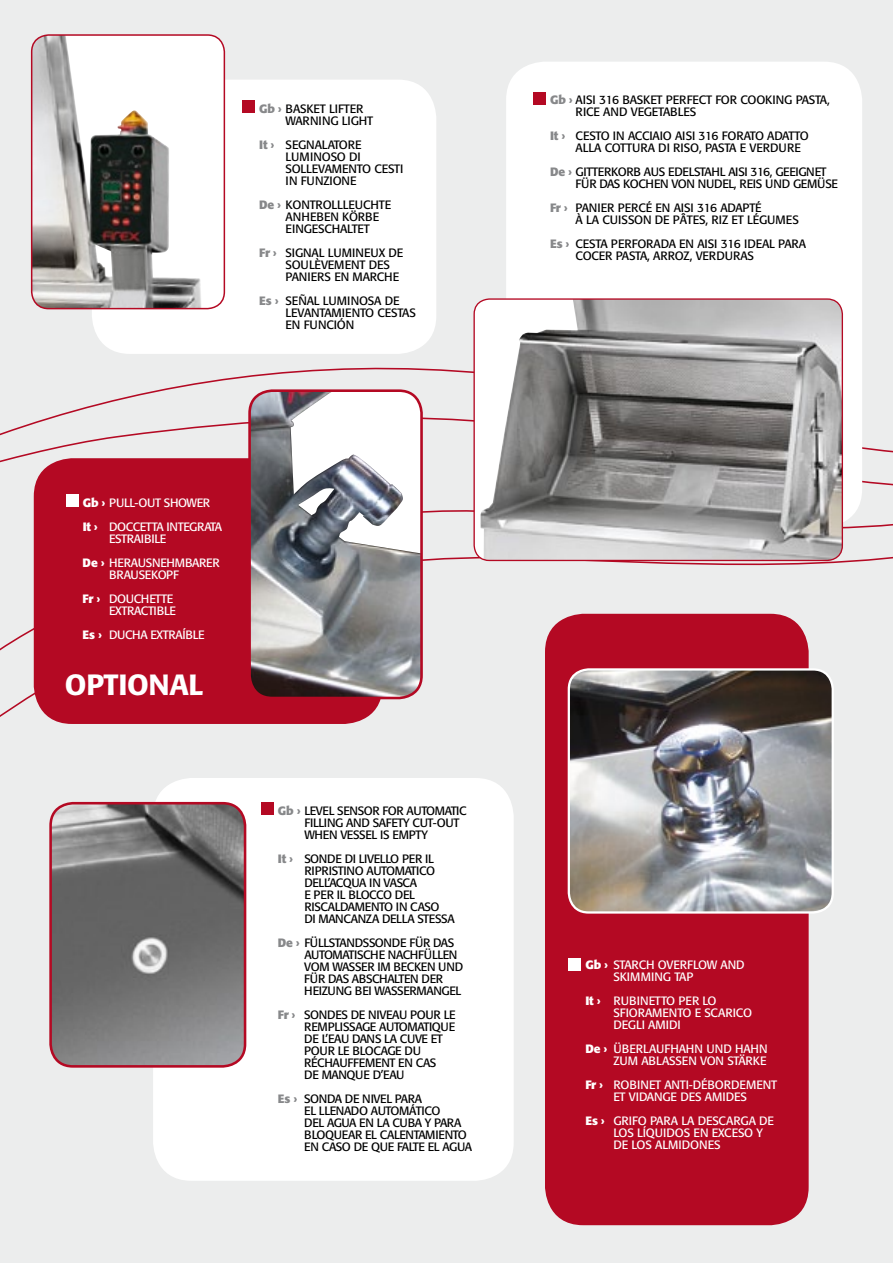
<style>
.page{position:relative;width:893px;height:1263px;background:#eceded}
.page>*{position:absolute;margin:0;border:0;box-sizing:border-box;transform-origin:0 0}
.t1{font:500 28.95px "Formata";letter-spacing:-.01em;color:#fff}
.t2{font:12px/12px "Formata";letter-spacing:-.03em;color:#000}
.t3{font:12px/12px "Formata";letter-spacing:-.01em;color:#000}
.t4{font:12px/12px "Formata";letter-spacing:-.01em;color:#fff}
.t5{font:12px/24px "Formata";letter-spacing:-.03em;color:#fff}
.t6{font:12px/24px "Formata";letter-spacing:.01em;color:#fff}
.t7{font:700 12px "Formata";color:#fff}
.s1{font-weight:700;color:#87888a}
.s2{font-weight:700}
.s3{font-weight:400}
</style>
<div class="page">
<svg style="left:0;top:344px;width:893px;height:476px"></svg>
<div style="left:92px;top:80px;width:344px;height:274px;background:#fff;border-radius:38px"></div>
<div style="left:153px;top:778px;width:361px;height:403px;background:#fff;border-radius:38px"></div>
<div style="left:545px;top:614px;width:264px;height:611px;background:#b40923;border-radius:38px"></div>
<div style="left:506px;top:62px;width:356px;height:465px;background:#fff;border-radius:38px"></div>
<div style="left:533px;top:92px;width:13px;height:13px;background:#b40923"></div>
<img style="left:480px;top:299px;width:362px;height:261px">
<div style="left:473px;top:298px;width:370px;height:263px;border:1px solid #b40923;border-radius:15px"></div>
<div style="left:242px;top:100px;width:13px;height:12px;background:#b40923"></div>
<div style="left:261px;top:802px;width:13px;height:13px;background:#b40923"></div>
<div style="left:32px;top:35px;width:192px;height:274px;background:#fff;border-radius:17px"></div>
<img style="left:32px;top:37px;width:169px;height:272px">
<div style="left:31px;top:34px;width:194px;height:275px;border:2px solid #b40923;border-radius:17px"></div>
<img style="left:51px;top:803px;width:194px;height:261px">
<div style="left:49px;top:802px;width:197px;height:266px;border:3px solid #b40923;border-radius:22px"></div>
<img style="left:569px;top:669px;width:264px;height:242px">
<div style="left:568px;top:668px;width:266px;height:246px;border:2px solid #fff;border-radius:20px"></div>
<div style="left:568px;top:958px;width:13px;height:13px;background:#fff"></div>
<div style="left:34px;top:458px;width:348px;height:266px;background:#b40923;border-radius:38px"></div>
<div style="left:66px;top:494px;width:12px;height:13px;background:#fff"></div>
<img style="left:250px;top:391px;width:172px;height:307px">
<div style="left:248px;top:389px;width:175px;height:310px;border:3px solid #b40923;border-radius:23px"></div>
<p class="t3" style="left:286px;top:102px;width:89px;text-indent:-26px"><span class="s1">Gb ›</span> BASKET LI FTER<br>WARNING LIGHT</p>
<p class="t3" style="left:286px;top:138px;width:118px;text-indent:-26px"><span class="s1">It ›</span> SEGNALATORE<br>LUMINOSO DI<br>SOLLEVAMENTO CESTI<br>IN FUNZIONE</p>
<p class="t3" style="left:286px;top:198px;width:107px;text-indent:-26px"><span class="s1">De ›</span> KONTROLLLEUCHTE<br>ANHEBEN KÖRBE<br>EI NGESCHALTET</p>
<p class="t3" style="left:286px;top:246px;width:119px;text-indent:-26px"><span class="s1">Fr ›</span> SIGNAL LUMI NEUX DE<br>SOULÈVEMENT DES<br>PANIERS EN MARCHE</p>
<p class="t3" style="left:286px;top:294px;width:125px;text-indent:-26px"><span class="s1">Es ›</span> SEÑAL LUMI NOSA DE<br>LEVANTAMI ENTO CESTAS<br>EN FUNCIÓN</p>
<p class="t5" style="left:83px;top:490px;width:140px"><span class="s2">Gb ›</span> PULL-OUT SHOWER<br><span class="s2">It ›</span> DOCCETTAI NTEGRATA</p>
<p class="t4" style="left:83px;top:526px;width:138px;line-height:24px;text-indent:26px">ESTRAI BILE<br><span class="s2">De ›</span> HERAUSNEHMBARER</p>
<p class="t5" style="left:83px;top:562px;width:98px;text-indent:26px">BRAUSEKOPF<br><span class="s2">Fr ›</span> DOUCHETTE</p>
<p class="t5" style="left:83px;top:598px;width:123px;text-align:center">EXTRACTI BLE<br><span class="s2">Es ›</span> DUCHA EXTRAÍBLE</p>
<h1 class="t1" style="left:65px;top:667px;width:140px">OPTIONAL</h1>
<p class="t2" style="left:304px;top:805px;width:164px;text-indent:-26px"><span class="s1">Gb ›</span> LEVEL SENSOR FOR AUTOMATIC<br>FILLING AND SAFETY CUT-OUT<br>WHEN VESSEL IS EMPTY</p>
<p class="t2" style="left:304px;top:853px;width:139px;text-indent:-26px"><span class="s1">It ›</span> SONDE DI LIVELLO PER I L<br>RI PRISTI NO AUTOMATICO<br>DELL’ACQUAI N VASCA<br>E PER I L BLOCCO DEL<br>RISCALDAMENTO I N CASO<br>DI MANCANZA DELLASTESSA</p>
<p class="t2" style="left:304px;top:937px;width:155px;text-indent:-26px"><span class="s1">De ›</span> FÜLLSTANDSSONDE FÜR DAS<br>AUTOMATISCHE NACHFÜLLEN<br>VOM WASS</p>
<p class="t2" style="left:304px;top:961px;width:161px;text-indent:57px">ER IM BECKEN UND<br>FÜR DAS ABSCHALTEN DER<br>HEIZUNG BEIWASS</p>
<p class="t2" style="left:278px;top:979px;width:185px;line-height:24px;text-indent:126px">ERMANGEL<br><span class="s1">Fr ›</span> SONDES DE NIVEAU POUR LE</p>
<p class="t3" style="left:304px;top:1021px;width:43px">REMPLISSA</p>
<p class="t2" style="left:304px;top:1021px;width:152px;text-indent:58px">GE AUTOMATIQUE<br>DE L’EAU DANS LA CUVE ET<br>POUR LE BLOCAGE DU<br>RÉCHAUFFEMENT EN CAS<br>DE MANQUE D’EAU</p>
<p class="t2" style="left:304px;top:1093px;width:168px;text-indent:-26px"><span class="s1">Es ›</span> SONDA DE NIVEL PARA<br>EL LLENADO AUTOMÁTICO<br>DEL AGUA EN LA CUBA Y PARA<br>BLOQUEAR EL CALENTAMI ENTO<br>EN CASO DE QUE FALTE EL AGUA</p>
<p class="t3" style="left:576px;top:93px;width:256px;text-indent:-25px"><span class="s1">Gb ›</span> AISI 316 BASKET PERFECT FOR COOKI NG PASTA,<br>RICE AND VEGETABLES</p>
<p class="t3" style="left:550px;top:129px;width:52px"><span class="s1">It ›</span> CESTOI</p>
<p class="t3" style="left:616px;top:129px;width:61px">N ACCIAI O AISI</p>
<p class="t3" style="left:576px;top:129px;width:235px;text-indent:123px">316 FORATO A DATTO<br>ALLA COTTURA DI RISO, PASTA E VERDURE</p>
<p class="t2" style="left:576px;top:165px;width:253px;text-indent:-25px"><span class="s1">De ›</span> GITTERKORB AUSEDELSTAHL AISI 316, GEEIGNET<br>FÜR DASK</p>
<p class="t3" style="left:550px;top:171px;width:289px;line-height:24px;text-indent:80px">OCHEN VON N UDEL, REIS UND GEMÜSE<br><span class="s1">Fr ›</span> PANI ER PERCÉ EN AISI 316 ADAPTÉ</p>
<p class="t3" style="left:550px;top:207px;width:254px;line-height:24px;text-indent:26px">À LA CUISSON DE PÂTES, RIZ ET LÉGUMES<br><span class="s1">Es ›</span> CESTA PERFORADA EN AISI 316 I DEAL PARA</p>
<p class="t3" style="left:575px;top:249px;width:173px">COCER PASTA, ARROZ, VERDURAS</p>
<p class="t4" style="left:613px;top:959px;width:133px;text-indent:-28px"><span class="s2">Gb ›</span> STARCH OVERFLOW AND<br>SKIMMING TAP</p>
<p class="t7" style="left:585px;top:993px;width:37px">It › <span class="s3">RUB</span></p>
<p class="t4" style="left:613px;top:995px;width:46px;text-indent:23px">INETTOPERLO<br>SFIORAMENTOE</p>
<p class="t4" style="left:704px;top:1007px;width:40px">SCARICO</p>
<p class="t4" style="left:613px;top:1019px;width:8px">DEGL</p>
<p class="t6" style="left:585px;top:1013px;width:184px;text-indent:56px">I AMIDI<br><span class="s2">De ›</span> ÜBERLAUFHAHN UND HAHN</p>
<p class="t4" style="left:585px;top:1049px;width:193px;line-height:24px;text-indent:28px">ZUM ABLASSEN VON STÄRKE<br><span class="s2">Fr ›</span> ROBI NET ANTI-DÉBORDEMENT</p>
<p class="t4" style="left:585px;top:1085px;width:190px;line-height:24px;text-align:center">ET VI DANGE DESAMI DES<br><span class="s2">Es ›</span> GRIFO PARA LA DESCARGA DE</p>
<p class="t4" style="left:613px;top:1127px;width:151px">LOS LÍQUI DOS EN EXCESO Y<br>DE LOSALMI DONES</p>
</div>
